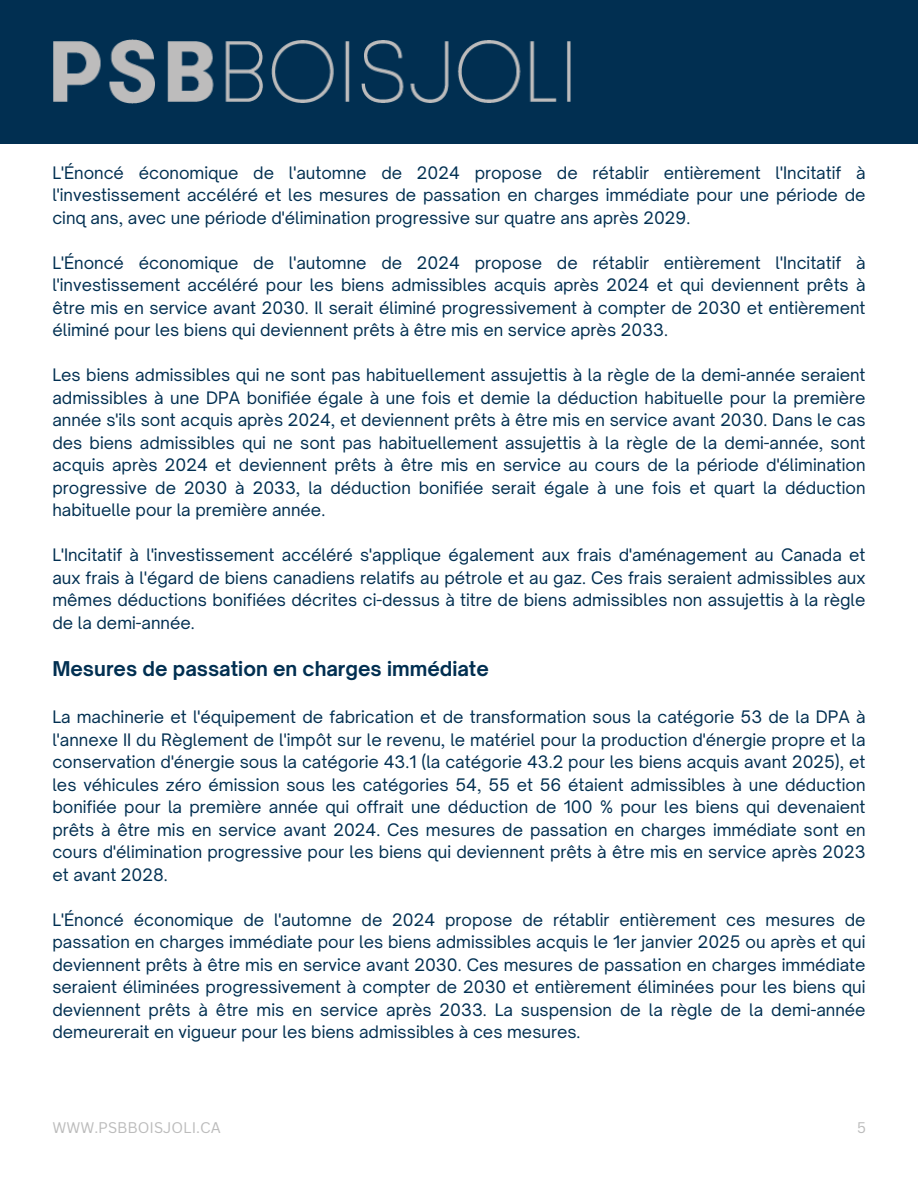
<style>
.page{position:relative;width:918px;height:1188px;background:#fff}
.page>*{position:absolute;margin:0;border:0;box-sizing:border-box;transform-origin:0 0}
.t1{font:700 19.5px "Open Sauce One";color:#012f51}
.t2{font:16.5px/22.5px "Open Sauce One";color:#012f51;text-align:justify}
.t3{font:15px "Canva Sans";color:#bcbcbc}
</style>
<div class="page">
<div style="left:0;top:0;width:918px;height:144px;background:#012f51"></div>
<img style="left:54px;top:40px;width:516px;height:64px">
<p class="t2" style="left:52px;top:161px;width:815px">L'Énoncé économique de l'automne de 2024 propose de rétablir entièrement l'Incitatif à l'investissement accéléré et les mesures de passation en charges immédiate pour une période de cinq ans, avec une période d'élimination progressive sur quatre ans après 2029.</p>
<p class="t2" style="left:52px;top:251px;width:815px">L'Énoncé économique de l'automne de 2024 propose de rétablir entièrement l'Incitatif à l'investissement accéléré pour les biens admissibles acquis après 2024 et qui deviennent prêts à être mis en service avant 2030. Il serait éliminé progressivement à compter de 2030 et entièrement éliminé pour les biens qui deviennent prêts à être mis en service après 2033.</p>
<p class="t2" style="left:52px;top:363px;width:815px">Les biens admissibles qui ne sont pas habituellement assujettis à la règle de la demi-année seraient admissibles à une DPA bonifiée égale à une fois et demie la déduction habituelle pour la première année s'ils sont acquis après 2024, et deviennent prêts à être mis en service avant 2030. Dans le cas des biens admissibles qui ne sont pas habituellement assujettis à la règle de la demi-année, sont acquis après 2024 et deviennent prêts à être mis en service au cours de la période d'élimination progressive de 2030 à 2033, la déduction bonifiée serait égale à une fois et quart la déduction habituelle pour la première année.</p>
<h1 class="t2" style="left:52px;top:543px;width:815px">L'Incitatif à l'investissement accéléré s'applique également aux frais d'aménagement au Canada et aux frais à l'égard de biens canadiens relatifs au pétrole et au gaz. Ces frais seraient admissibles aux mêmes déductions bonifiées décrites ci-dessus à titre de biens admissibles non assujettis à la règle de la demi-année.</h1>
<p class="t1" style="left:52px;top:656px;width:438px">Mesures de passation en charges immédiate</p>
<p class="t2" style="left:52px;top:705px;width:815px">La machinerie et l'équipement de fabrication et de transformation sous la catégorie 53 de la DPA à l'annexe II du Règlement de l'impôt sur le revenu, le matériel pour la production d'énergie propre et la conservation d'énergie sous la catégorie 43.1 (la catégorie 43.2 pour les biens acquis avant 2025), et les véhicules zéro émission sous les catégories 54, 55 et 56 étaient admissibles à une déduction bonifiée pour la première année qui offrait une déduction de 100 % pour les biens qui devenaient prêts à être mis en service avant 2024. Ces mesures de passation en charges immédiate sont en cours d'élimination progressive pour les biens qui deviennent prêts à être mis en service après 2023 et avant 2028.</p>
<h2 class="t2" style="left:52px;top:908px;width:815px">L'Énoncé économique de l'automne de 2024 propose de rétablir entièrement ces mesures de passation en charges immédiate pour les biens admissibles acquis le 1er janvier 2025 ou après et qui deviennent prêts à être mis en service avant 2030. Ces mesures de passation en charges immédiate seraient éliminées progressivement à compter de 2030 et entièrement éliminées pour les biens qui deviennent prêts à être mis en service après 2033. La suspension de la règle de la demi-année demeurerait en vigueur pour les biens admissibles à ces mesures.</h2>
<p class="t3" style="left:52px;top:1117px;width:170px">WWW.PSBBOISJOLI.CA</p>
<p class="t3" style="left:857px;top:1117px;width:10px">5</p>
</div>
